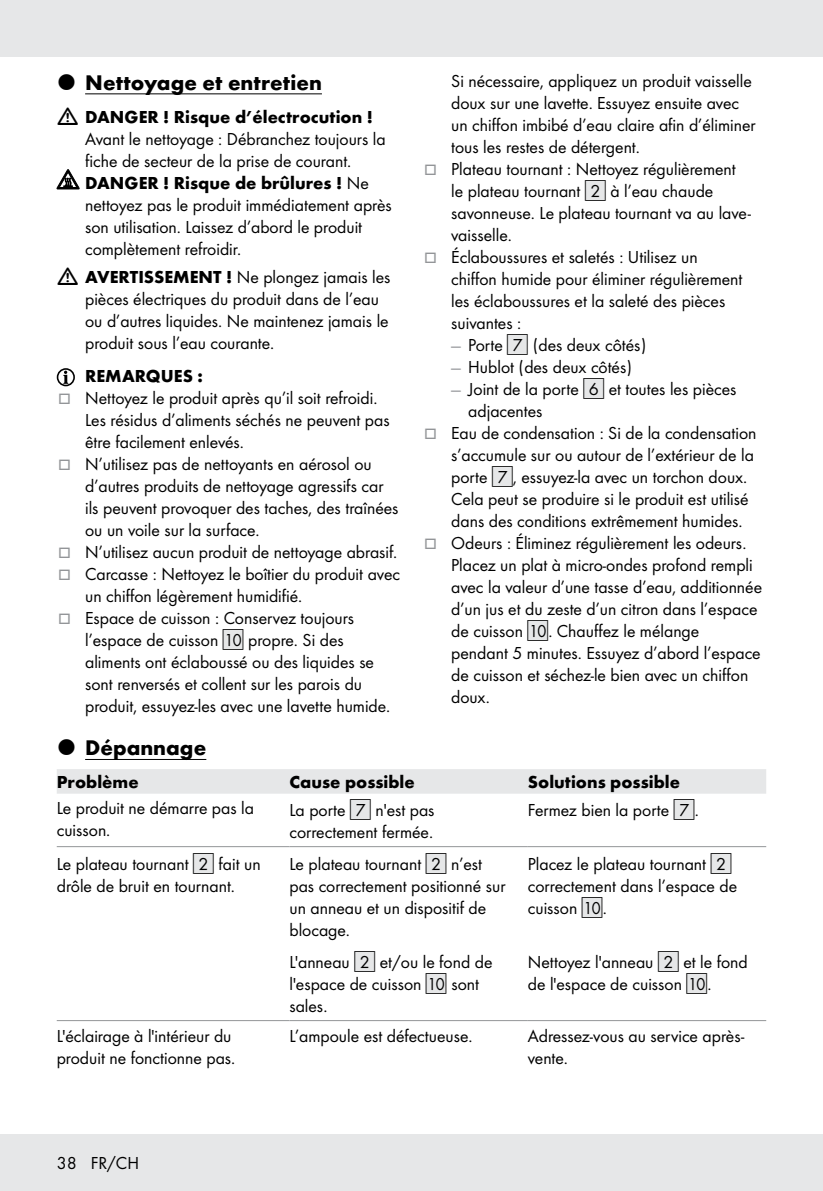
<style>
.page{position:relative;width:823px;height:1191px;background:#fff}
.page>*{position:absolute;margin:0;border:0;box-sizing:border-box;transform-origin:0 0}
.t1{font:700 22px "Futura";letter-spacing:.005em;color:#000}
.t2{font:18px/22px "Futura Boo";color:#000}
.t3{font:700 18px "Futura";color:#000}
.s1{font-family:"Futura Boo";font-weight:400}
.s2{font-family:"Futura";font-weight:700}
.s3{color:#939598}
.s4{font-family:"IMP Lidl Num Box";font-size:15.8px;color:#e6e7e8}
.s5{font-family:"IMP Lidl Num Box";font-size:15.8px}
</style>
<div class="page">
<div style="left:0;top:1134px;width:822px;height:57px;background:#e6e7e8"></div>
<div style="left:0;top:0;width:822px;height:57px;background:#e6e7e8"></div>
<hr style="left:85px;top:93px;width:237px;height:1px;background:#000">
<svg style="left:57px;top:169px;width:23px;height:21px"></svg>
<div style="left:57px;top:368px;width:18px;height:18px;border:2px solid #000;border-radius:50%"></div>
<svg style="left:63px;top:371px;width:5px;height:13px"></svg>
<hr style="left:85px;top:759px;width:121px;height:1px;background:#000">
<div style="left:57px;top:769px;width:708px;height:24px;background:#e6e7e8"></div>
<hr style="left:57px;top:846px;width:232px;height:1px;background:#939598">
<hr style="left:289px;top:846px;width:238px;height:1px;background:#939598">
<hr style="left:527px;top:846px;width:238px;height:1px;background:#939598">
<hr style="left:289px;top:1020px;width:238px;height:1px;background:#939598">
<hr style="left:527px;top:1020px;width:238px;height:1px;background:#939598">
<hr style="left:57px;top:1020px;width:232px;height:1px;background:#939598">
<p class="t1" style="left:85px;top:66px;width:238px">Nettoyage et entretien</p>
<p class="t3" style="left:85px;top:104px;width:289px">DANGER ! Risque d’électrocution !</p>
<p class="t2" style="left:85px;top:127px;width:302px">Avant le nettoyage : Débranchez toujours la fiche de secteur de la prise de courant.</p>
<p class="t3" style="left:85px;top:170px;width:285px">DANGER ! Risque de brûlures ! <span class="s1">Ne</span></p>
<p class="t2" style="left:85px;top:193px;width:308px">nettoyez pas le produit immédiatement après son utilisation. Laissez d’abord le produit complètement refroidir.</p>
<p class="t2" style="left:85px;top:265px;width:307px"><span class="s2">AVERTISSEMENT !</span> Ne plongez jamais les pièces électriques du produit dans de l’eau ou d’autres liquides. Ne maintenez jamais le produit sous l’eau courante.</p>
<p class="t3" style="left:85px;top:363px;width:119px">REMARQUES :</p>
<p class="t2" style="left:85px;top:386px;width:306px;text-indent:-27px"><span class="s3">□</span> Nettoyez le produit après qu’il soit refroidi.<br>Les résidus d’aliments séchés ne peuvent pas être facilement enlevés.</p>
<p class="t2" style="left:85px;top:452px;width:315px;text-indent:-27px"><span class="s3">□</span> N’utilisez pas de nettoyants en aérosol ou d’autres produits de nettoyage agressifs car ils peuvent provoquer des taches, des traînées ou un voile sur la surface.</p>
<p class="t2" style="left:58px;top:540px;width:340px"><span class="s3">□</span> N’utilisez aucun produit de nettoyage abrasif.</p>
<p class="t2" style="left:85px;top:562px;width:316px;text-indent:-27px"><span class="s3">□</span> Carcasse : Nettoyez le boîtier du produit avec un chiffon légèrement humidifié.</p>
<p class="t2" style="left:85px;top:606px;width:306px;text-indent:-27px"><span class="s3">□</span> Espace de cuisson : Conservez toujours l’espace de cuisson <span class="s4">[</span><span class="s5">10]</span> propre. Si des aliments ont éclaboussé ou des liquides se sont renversés et collent sur les parois du produit, essuyez-les avec une lavette humide.</p>
<p class="t2" style="left:451px;top:69px;width:306px">Si nécessaire, appliquez un produit vaisselle doux sur une lavette. Essuyez ensuite avec un chiffon imbibé d’eau claire afin d’éliminer tous les restes de détergent.</p>
<p class="t2" style="left:451px;top:157px;width:301px;text-indent:-27px"><span class="s3">□</span> Plateau tournant : Nettoyez régulièrement le plateau tournant <span class="s4">[</span><span class="s5">2]</span> à l’eau chaude savonneuse. Le plateau tournant va au lave&shy;vaisselle.</p>
<p class="t2" style="left:451px;top:245px;width:292px;text-indent:-27px"><span class="s3">□</span> Éclaboussures et saletés : Utilisez un chiffon humide pour éliminer régulièrement les éclaboussures et la saleté des pièces suivantes :</p>
<p class="t2" style="left:451px;top:333px;width:196px"><span class="s3">—</span> Porte <span class="s4">[</span><span class="s5">7]</span> (des deux côtés)</p>
<p class="t2" style="left:451px;top:355px;width:182px"><span class="s3">—</span> Hublot (des deux côtés)</p>
<p class="t2" style="left:468px;top:377px;width:269px;text-indent:-17px"><span class="s3">—</span> Joint de la porte <span class="s4">[</span><span class="s5">6]</span> et toutes les pièces adjacentes</p>
<p class="t2" style="left:451px;top:421px;width:307px;text-indent:-27px"><span class="s3">□</span> Eau de condensation : Si de la condensation s’accumule sur ou autour de l’extérieur de la porte <span class="s4">[</span><span class="s5">7]</span>, essuyez-la avec un torchon doux.<br>Cela peut se produire si le produit est utilisé dans des conditions extrêmement humides.</p>
<p class="t2" style="left:451px;top:531px;width:312px;text-indent:-27px"><span class="s3">□</span> Odeurs : Éliminez régulièrement les odeurs.<br>Placez un plat à micro-ondes profond rempli avec la valeur d’une tasse d’eau, additionnée d’un jus et du zeste d’un citron dans l’espace de cuisson <span class="s4">[</span><span class="s5">10]</span>. Chauffez le mélange<br>pendant 5 minutes. Essuyez d’abord l’espace de cuisson et séchez-le bien avec un chiffon doux.</p>
<p class="t1" style="left:85px;top:732px;width:123px">Dépannage</p>
<p class="t3" style="left:57px;top:768px;width:83px">Problème</p>
<p class="t3" style="left:289px;top:768px;width:127px">Cause possible</p>
<p class="t3" style="left:527px;top:768px;width:153px">Solutions possible</p>
<p class="t2" style="left:57px;top:796px;width:199px">Le produit ne démarre pas la cuisson.</p>
<p class="t2" style="left:289px;top:798px;width:147px">La porte <span class="s4">[</span><span class="s5">7]</span> n'est pas correctement fermée.</p>
<p class="t2" style="left:527px;top:798px;width:172px">Fermez bien la porte <span class="s4">[</span><span class="s5">7]</span>.</p>
<p class="t2" style="left:57px;top:852px;width:205px">Le plateau tournant <span class="s4">[</span><span class="s5">2]</span> fait un drôle de bruit en tournant.</p>
<p class="t2" style="left:289px;top:852px;width:217px">Le plateau tournant <span class="s4">[</span><span class="s5">2]</span> n’est pas correctement positionné sur un anneau et un dispositif de blocage.</p>
<p class="t2" style="left:527px;top:852px;width:211px">Placez le plateau tournant <span class="s4">[</span><span class="s5">2] </span>correctement dans l’espace de cuisson <span class="s4">[</span><span class="s5">10]</span>.</p>
<p class="t2" style="left:289px;top:950px;width:204px">L'anneau <span class="s4">[</span><span class="s5">2]</span> et/ou le fond de l'espace de cuisson <span class="s4">[</span><span class="s5">10]</span> sont sales.</p>
<p class="t2" style="left:527px;top:950px;width:221px">Nettoyez l'anneau <span class="s4">[</span><span class="s5">2]</span> et le fond de l'espace de cuisson <span class="s4">[</span><span class="s5">10]</span>.</p>
<p class="t2" style="left:57px;top:1024px;width:180px">L'éclairage à l'intérieur du produit ne fonctionne pas.</p>
<p class="t2" style="left:289px;top:1024px;width:184px">L’ampoule est défectueuse.</p>
<p class="t2" style="left:527px;top:1024px;width:218px">Adressez-vous au service après&shy;vente.</p>
<p class="t2" style="left:57px;top:1151px;width:84px">38 FR/CH</p>
</div>
